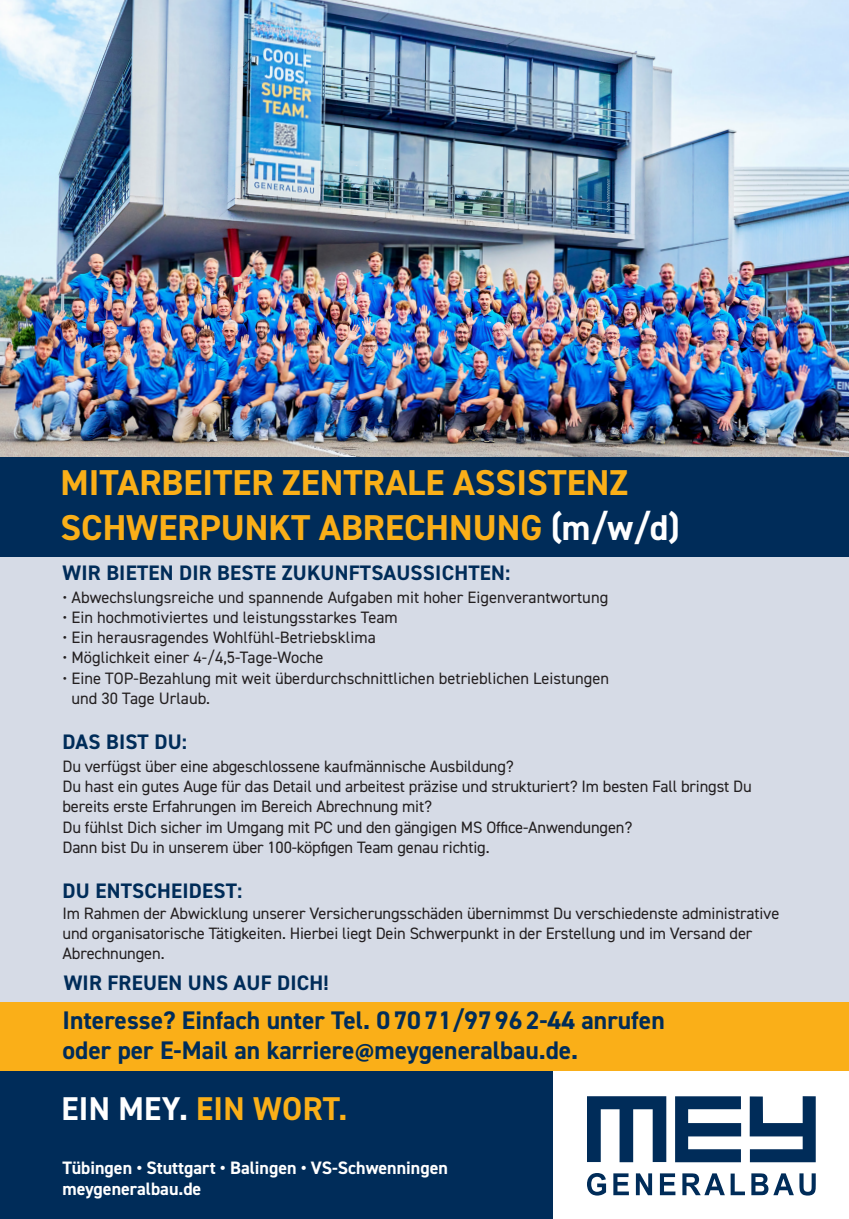
<style>
.page{position:relative;width:849px;height:1219px;background:#fff}
.page>*{position:absolute;margin:0;border:0;box-sizing:border-box;transform-origin:0 0}
.t1{font:700 36px "DIN2014";color:#faaf18}
.t2{font:700 33px "DIN2014";letter-spacing:.01em;color:#faaf18}
.t3{font:700 25.5px "DIN2014";color:#002c59}
.t4{font:700 21px "DIN2014";letter-spacing:.01em;color:#002c59}
.t5{font:700 18px "DIN2014";color:#fff}
.t6{font:16.5px/20.2px "DIN2014";letter-spacing:-.01em;color:#231f20}
.s1{color:#fff}
.s2{font-family:"Myriad Pro";font-weight:900}
</style>
<div class="page">
<div style="left:0;top:514px;width:848px;height:704px;background:#d6dbe6"></div>
<div style="left:0;top:1002px;width:848px;height:68px;background:#faaf18"></div>
<div style="left:0;top:1070px;width:848px;height:148px;background:#002c59"></div>
<div style="left:552px;top:1070px;width:296px;height:148px;background:#fff"></div>
<svg style="left:587px;top:1096px;width:79px;height:66px"></svg>
<svg style="left:675px;top:1096px;width:66px;height:66px"></svg>
<svg style="left:749px;top:1096px;width:66px;height:66px"></svg>
<svg style="left:587px;top:1173px;width:19px;height:22px"></svg>
<svg style="left:613px;top:1173px;width:15px;height:22px"></svg>
<svg style="left:635px;top:1173px;width:17px;height:22px"></svg>
<svg style="left:659px;top:1173px;width:16px;height:22px"></svg>
<svg style="left:682px;top:1173px;width:42px;height:22px"></svg>
<svg style="left:730px;top:1173px;width:14px;height:22px"></svg>
<svg style="left:751px;top:1173px;width:42px;height:22px"></svg>
<svg style="left:799px;top:1173px;width:16px;height:22px"></svg>
<img style="left:0;top:0;width:848px;height:457px">
<div style="left:0;top:457px;width:848px;height:99px;background:#002c59"></div>
<p class="t1" style="left:61px;top:459px;width:569px">MITARBEITER ZENTRALE ASSISTENZ</p>
<p class="t1" style="left:61px;top:504px;width:620px">SCHWERPUNKT ABRECHNUNG <span class="s1">(m/w/d)</span></p>
<p class="t4" style="left:63px;top:559px;width:449px">WIR BIETEN DIR BESTE ZUKUNFTSAUSSICHTEN:</p>
<p class="t6" style="left:62px;top:586px;width:547px">• Abwechslungsreiche und spannende Aufgaben mit hoher Eigenverantwortung</p>
<p class="t6" style="left:62px;top:606px;width:337px">• Ein hochmotiviertes und leistungsstarkes Team</p>
<p class="t6" style="left:62px;top:627px;width:315px">• Ein herausragendes Wohlfühl-Betriebsklima</p>
<p class="t6" style="left:62px;top:647px;width:262px">• Möglichkeit einer 4-/4,5-Tage-Woche</p>
<p class="t6" style="left:71px;top:667px;width:539px;text-indent:-9px">• Eine TOP-Bezahlung mit weit überdurchschnittlichen betrieblichen Leistungen und 30 Tage Urlaub.</p>
<p class="t4" style="left:63px;top:728px;width:126px">DAS BIST DU:</p>
<p class="t6" style="left:62px;top:755px;width:453px">Du verfügst über eine abgeschlossene kaufmännische Ausbildung?</p>
<p class="t6" style="left:62px;top:776px;width:690px">Du hast ein gutes Auge für das Detail und arbeitest präzise und strukturiert? Im besten Fall bringst Du bereits erste Erfahrungen im Bereich Abrechnung mit?</p>
<p class="t6" style="left:62px;top:816px;width:571px">Du fühlst Dich sicher im Umgang mit PC und den gängigen MS Office-Anwendungen?</p>
<p class="t6" style="left:62px;top:836px;width:428px">Dann bist Du in unserem über 100-köpfigen Team genau richtig.</p>
<p class="t4" style="left:63px;top:877px;width:181px">DU ENTSCHEIDEST:</p>
<p class="t6" style="left:62px;top:902px;width:718px">Im Rahmen der Abwicklung unserer Versicherungsschäden übernimmst Du verschiedenste administrative und organisatorische Tätigkeiten. Hierbei liegt Dein Schwerpunkt in der Erstellung und im Versand der<br>Abrechnungen.</p>
<p class="t4" style="left:64px;top:969px;width:266px">WIR FREUEN UNS AUF DICH!</p>
<p class="t3" style="left:62px;top:1003px;width:603px">Interesse? Einfach unter Tel. 07071/97962-44 anrufen</p>
<p class="t3" style="left:62px;top:1033px;width:517px">oder per E-Mail an karriere<span class="s2">@</span>meygeneralbau.de.</p>
<p class="t2" style="left:62px;top:1086px;width:287px"><span class="s1">EIN MEY.</span> EIN WORT.</p>
<p class="t5" style="left:62px;top:1155px;width:387px">Tübingen • Stuttgart • Balingen • VS-Schwenningen</p>
<p class="t5" style="left:62px;top:1176px;width:140px">meygeneralbau.de</p>
</div>
